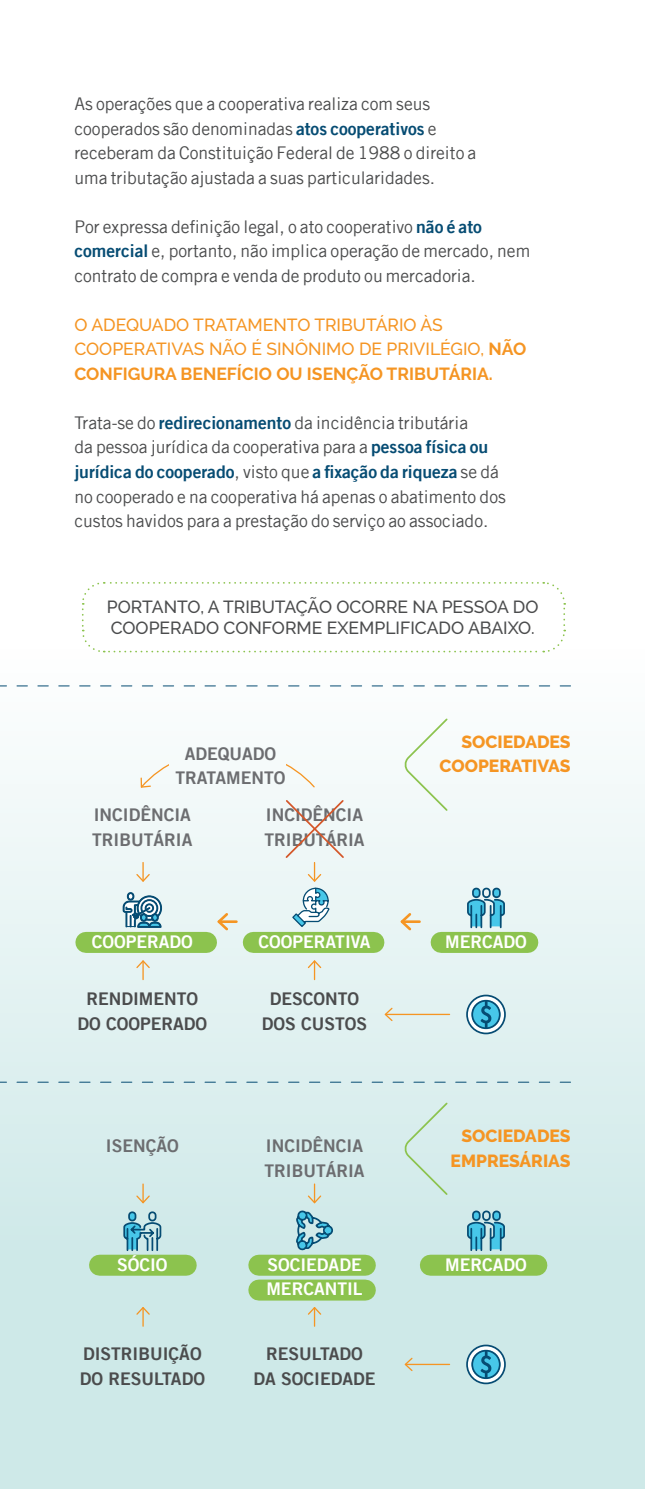
<style>
.page{position:relative;width:645px;height:1489px;background:#fff}
.page>*{position:absolute;margin:0;border:0;box-sizing:border-box;transform-origin:0 0}
.t1{font:17.5px/24.5px "Trade Gothic LT";color:#4b4c4d}
.t2{font:500 17.5px/24.5px "Raleway";color:#f59523}
.t3{font:17.5px/24.5px "Trade Gothic LT Bold Two";color:#6c6d70}
.t4{font:17.5px/24.5px "Trade Gothic LT Bold Two";color:#4b4c4d;text-align:center}
.t5{font:500 17.5px/21px "Raleway";color:#4b4c4d}
.t6{font:17.5px/24.5px "Trade Gothic LT Bold Two";color:#fff}
.t7{font:17.5px "Trade Gothic LT Bold Two";color:#064c73}
.t8{font:800 17.5px/24.5px "Raleway";color:#f59523;text-align:right}
.s1{font-family:"Trade Gothic LT Bold Two";color:#064c73}
.s2{font-weight:700}
.s3{font-family:"Trade Gothic LT";color:#4b4c4d}
</style>
<div class="page">
<div style="left:0;top:617px;width:645px;height:871px;background:linear-gradient(to bottom,#fdfefd,#c3e4e1)"></div>
<div style="left:86px;top:931px;width:120px;height:21px;background:#8cc34e"></div>
<div style="left:253px;top:931px;width:121px;height:21px;background:#8cc34e"></div>
<div style="left:441px;top:931px;width:87px;height:21px;background:#8cc34e"></div>
<svg style="left:140px;top:747px;width:28px;height:41px"></svg>
<hr style="left:385px;top:1013px;width:64px;height:2px;background:#f59523">
<svg style="left:383px;top:1006px;width:11px;height:16px"></svg>
<svg style="left:135px;top:862px;width:16px;height:21px"></svg>
<svg style="left:135px;top:959px;width:16px;height:20px"></svg>
<hr style="left:402px;top:920px;width:17px;height:3px;background:#f59523">
<svg style="left:398px;top:910px;width:16px;height:22px"></svg>
<svg style="left:307px;top:959px;width:15px;height:20px"></svg>
<svg style="left:0;top:685px;width:570px;height:1px"></svg>
<svg style="left:0;top:1081px;width:570px;height:1px"></svg>
<svg style="left:402px;top:717px;width:47px;height:95px"></svg>
<svg style="left:465px;top:993px;width:42px;height:42px"></svg>
<svg style="left:123px;top:892px;width:39px;height:35px"></svg>
<svg style="left:466px;top:886px;width:40px;height:43px;background:#7cb8cd"></svg>
<div style="left:100px;top:1254px;width:86px;height:21px;background:#8cc34e"></div>
<div style="left:259px;top:1254px;width:106px;height:21px;background:#8cc34e"></div>
<div style="left:430px;top:1254px;width:107px;height:21px;background:#8cc34e"></div>
<div style="left:259px;top:1279px;width:106px;height:21px;background:#8cc34e"></div>
<hr style="left:405px;top:1363px;width:44px;height:1px;background:#f59523">
<svg style="left:403px;top:1356px;width:11px;height:16px"></svg>
<svg style="left:135px;top:1183px;width:16px;height:21px"></svg>
<svg style="left:135px;top:1305px;width:16px;height:20px"></svg>
<svg style="left:307px;top:1305px;width:15px;height:20px"></svg>
<svg style="left:402px;top:1100px;width:47px;height:96px;background:#d3eae4"></svg>
<svg style="left:465px;top:1343px;width:42px;height:41px"></svg>
<svg style="left:122px;top:1210px;width:40px;height:41px;background:#82b7c7"></svg>
<svg style="left:295px;top:1183px;width:39px;height:68px;background:#a6ccd2"></svg>
<svg style="left:466px;top:1209px;width:40px;height:42px;background:#6eb2c7"></svg>
<hr style="left:219px;top:920px;width:17px;height:3px;background:#f59523">
<svg style="left:215px;top:910px;width:15px;height:22px"></svg>
<svg style="left:81px;top:582px;width:485px;height:71px"></svg>
<svg style="left:284px;top:798px;width:61px;height:130px"></svg>
<svg style="left:286px;top:756px;width:30px;height:32px"></svg>
<p class="t1" style="left:74px;top:92px;width:403px">As operações que a cooperativa realiza com seus cooperados são denominadas <span class="s1">atos cooperativos</span> e receberam da Constituição Federal de 1988 o direito a uma tributação ajustada a suas particularidades.</p>
<p class="t1" style="left:74px;top:214px;width:457px">Por expressa definição legal, o ato cooperativo <span class="s1">não é ato comercial</span> e, portanto, não implica operação de mercado, nem contrato de compra e venda de produto ou mercadoria.</p>
<p class="t2" style="left:74px;top:312px;width:453px">O ADEQUADO TRATAMENTO TRIBUTÁRIO ÀS<br>COOPERATIVAS NÃO É SINÔNIMO DE PRIVILÉGIO, <span class="s2">NÃO<br>CONFIGURA BENEFÍCIO OU ISENÇÃO TRIBUTÁRIA.</span></p>
<p class="t1" style="left:74px;top:410px;width:415px">Trata-se do <span class="s1">redirecionamento</span> da incidência tributária da pessoa jurídica da cooperativa para a <span class="s1">pessoa física ou</span></p>
<p class="t7" style="left:74px;top:461px;width:426px">jurídica do cooperado<span class="s3">, visto que</span> a fixação da riqueza <span class="s3">se dá</span></p>
<p class="t1" style="left:74px;top:484px;width:433px">no cooperado e na cooperativa há apenas o abatimento dos custos havidos para a prestação do serviço ao associado.</p>
<p class="t5" style="left:107px;top:596px;width:433px">PORTANTO, A TRIBUTAÇÃO OCORRE NA PESSOA DO<br>COOPERADO CONFORME EXEMPLIFICADO ABAIXO.</p>
<p class="t3" style="left:175px;top:741px;width:111px;text-align:center">ADEQUADO<br>TRATAMENTO</p>
<p class="t3" style="left:92px;top:802px;width:102px">INCIDÊNCIA<br>TRIBUTÁRIA</p>
<p class="t3" style="left:264px;top:802px;width:102px">INCIDÊNCIA<br>TRIBUTÁRIA</p>
<p class="t6" style="left:92px;top:929px;width:103px">COOPERADO</p>
<p class="t4" style="left:77px;top:986px;width:131px">RENDIMENTO<br>DO COOPERADO</p>
<p class="t6" style="left:258px;top:929px;width:114px">COOPERATIVA</p>
<p class="t4" style="left:262px;top:986px;width:107px">DESCONTO<br>DOS CUSTOS</p>
<p class="t3" style="left:106px;top:1133px;width:74px">ISENÇÃO</p>
<p class="t3" style="left:264px;top:1133px;width:102px">INCIDÊNCIA<br>TRIBUTÁRIA</p>
<p class="t8" style="left:439px;top:729px;width:133px">SOCIEDADES<br>COOPERATIVAS</p>
<p class="t6" style="left:445px;top:929px;width:83px">MERCADO</p>
<p class="t8" style="left:451px;top:1124px;width:121px">SOCIEDADES<br>EMPRESÁRIAS</p>
<p class="t6" style="left:117px;top:1251px;width:52px">SÓCIO</p>
<p class="t6" style="left:266px;top:1251px;width:98px">SOCIEDADE<br>MERCANTIL</p>
<p class="t6" style="left:445px;top:1251px;width:83px">MERCADO</p>
<p class="t4" style="left:80px;top:1341px;width:127px;text-align:left">DISTRIBUIÇÃO<br>DO RESULTADO</p>
<p class="t4" style="left:253px;top:1341px;width:124px">RESULTADO<br>DA SOCIEDADE</p>
</div>
